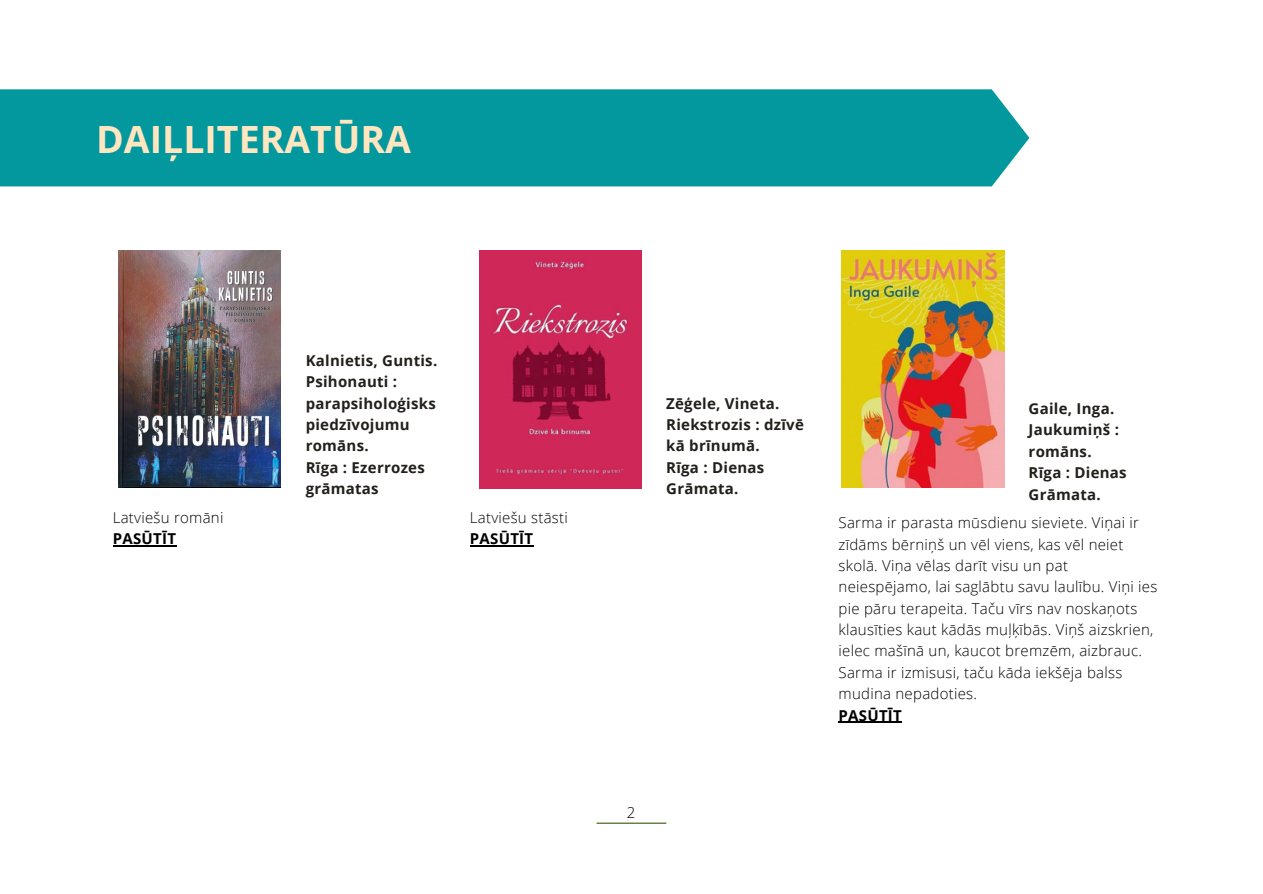
<style>
.page{position:relative;width:1263px;height:894px;background:#fff}
.page>*{position:absolute;margin:0;border:0;box-sizing:border-box;transform-origin:0 0}
.t1{font:700 37.5px "Open Sans";color:#ffe6c0}
.t2{font:300 15px/21.3px "Open Sans";letter-spacing:.02em;color:#000}
.t3{font:700 15px/21.3px "Open Sans";letter-spacing:.02em;color:#22201b}
.t4{font:700 15px "Open Sans";letter-spacing:.02em;color:#000}
</style>
<div class="page">
<div style="left:0;top:89px;width:1029px;height:97px;background:#03989e"></div>
<hr style="left:597px;top:822px;width:69px;height:1px;background:#3b5704">
<img style="left:118px;top:250px;width:163px;height:237px">
<img style="left:479px;top:250px;width:163px;height:238px">
<img style="left:842px;top:250px;width:162px;height:237px">
<hr style="left:113px;top:545px;width:63px;height:1px;background:#000">
<hr style="left:470px;top:545px;width:63px;height:1px;background:#000">
<hr style="left:839px;top:721px;width:63px;height:1px;background:#000">
<p class="t1" style="left:96px;top:112px;width:316px">DAIĻLITERATŪRA</p>
<p class="t2" style="left:113px;top:506px;width:112px">Latviešu romāni</p>
<p class="t4" style="left:113px;top:528px;width:65px">PASŪTĪT</p>
<p class="t3" style="left:306px;top:349px;width:133px">Kalnietis, Guntis.<br>Psihonauti : parapsiholoģisks piedzīvojumu romāns.</p>
<p class="t3" style="left:306px;top:456px;width:121px">Rīga : Ezerrozes grāmatas</p>
<p class="t2" style="left:470px;top:506px;width:99px">Latviešu stāsti</p>
<p class="t4" style="left:470px;top:528px;width:65px">PASŪTĪT</p>
<p class="t3" style="left:666px;top:392px;width:139px">Zēģele, Vineta.<br>Riekstrozis : dzīvē kā brīnumā.</p>
<p class="t3" style="left:666px;top:456px;width:100px">Rīga : Dienas<br>Grāmata.</p>
<p class="t2" style="left:627px;top:800px;width:10px">2</p>
<p class="t3" style="left:1028px;top:397px;width:92px">Gaile, Inga.<br>Jaukumiņš : romāns.</p>
<p class="t3" style="left:1028px;top:461px;width:100px">Rīga : Dienas<br>Grāmata.</p>
<p class="t2" style="left:839px;top:511px;width:320px">Sarma ir parasta mūsdienu sieviete. Viņai ir zīdāms bērniņš un vēl viens, kas vēl neiet skolā. Viņa vēlas darīt visu un pat neiespējamo, lai saglābtu savu laulību. Viņi ies pie pāru terapeita. Taču vīrs nav noskaņots klausīties kaut kādās muļķībās. Viņš aizskrien, ielec mašīnā un, kaucot bremzēm, aizbrauc.<br>Sarma ir izmisusi, taču kāda iekšēja balss mudina nepadoties.</p>
<p class="t4" style="left:839px;top:704px;width:65px">PASŪTĪT</p>
</div>
